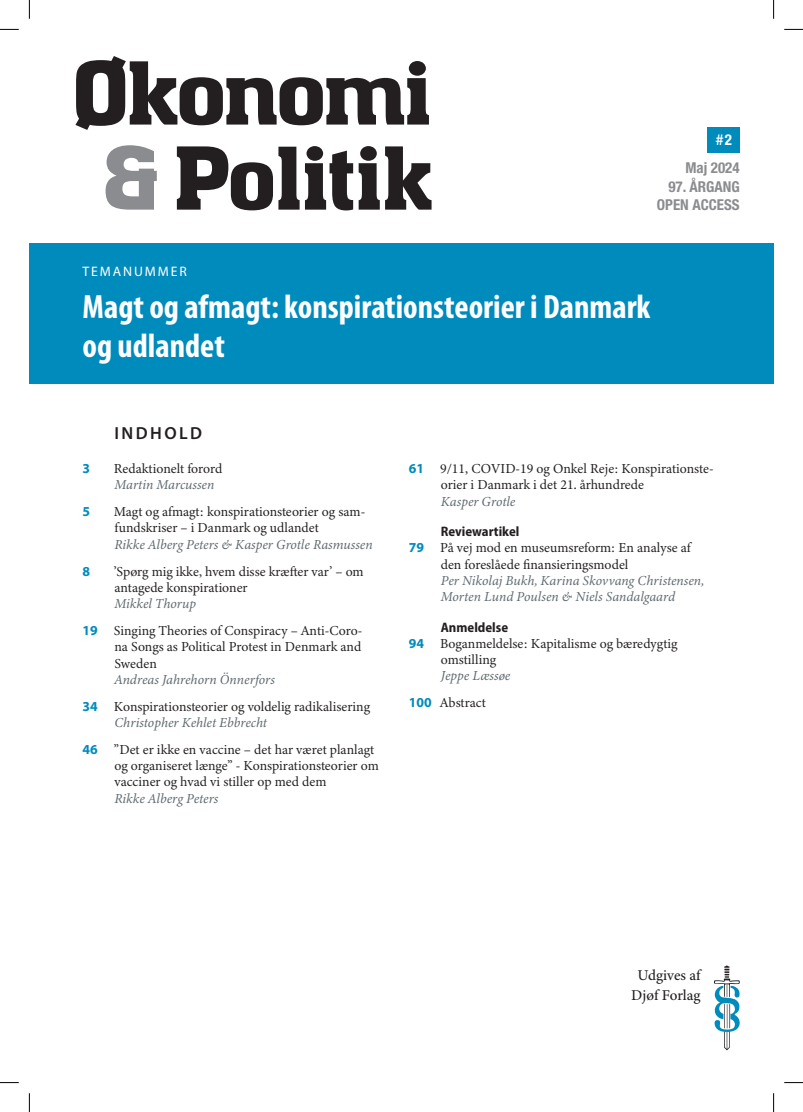
<style>
.page{position:relative;width:803px;height:1112px;background:#fff}
.page>*{position:absolute;margin:0;border:0;box-sizing:border-box;transform-origin:0 0}
.JS_Brød{font:700 condensed 33.75px/38.8px "Myriad Pro";color:#fff}
.JS_TOC_Indhold{font:600 17.5px "Myriad Pro";letter-spacing:.14em;color:#231f20}
.JS_Brød-2{font:700 condensed 15px "Helvetica Neue LT Std";color:#8a8c8f}
.t1{font:500 15px/20px "Minion 3";letter-spacing:-.005em;color:#231f20;text-align:center}
.JS_Brød-3{font:500 15px "Helvetica Neue LT Std";color:#fff}
.t2{font:13.75px/16.2px "Minion 3";color:#231f20}
.t3{font:italic 13.75px/16.2px "Minion 3";color:#5e696f}
.t4{font:700 semi-condensed 13.75px "Myriad Pro";color:#231f20}
.JS_Brød-4{font:13.75px "Myriad Pro";letter-spacing:.14em;color:#fff}
.t5{font:700 13.75px "Myriad Pro";color:#008bbd}
.s1{font-weight:700;font-stretch:condensed}
.s2{font-family:"Myriad Pro";font-weight:700;color:#008bbd}
</style>
<div class="page">
<div style="left:707px;top:128px;width:33px;height:25px;background:#008bbd"></div>
<div style="left:29px;top:244px;width:744px;height:140px;background:#008bbd"></div>
<svg style="left:177px;top:146px;width:254px;height:64px"></svg>
<svg style="left:106px;top:145px;width:51px;height:64px"></svg>
<svg style="left:75px;top:56px;width:354px;height:74px"></svg>
<svg style="left:714px;top:965px;width:26px;height:85px"></svg>
<svg style="left:0;top:29px;width:19px;height:1px"></svg>
<svg style="left:784px;top:29px;width:19px;height:1px"></svg>
<svg style="left:0;top:1082px;width:19px;height:1px"></svg>
<svg style="left:784px;top:1082px;width:19px;height:1px"></svg>
<svg style="left:29px;top:0;width:1px;height:19px"></svg>
<svg style="left:29px;top:1093px;width:1px;height:18px"></svg>
<svg style="left:773px;top:0;width:1px;height:19px"></svg>
<svg style="left:773px;top:1093px;width:1px;height:18px"></svg>
<p class="JS_Brød-3" style="left:715px;top:131px;width:18px">#<span class="s1">2</span></p>
<p class="JS_Brød-2" style="left:685px;top:158px;width:56px">Maj 2024</p>
<p class="JS_Brød-2" style="left:668px;top:177px;width:73px">97. ÅRGANG</p>
<p class="JS_Brød-2" style="left:657px;top:196px;width:84px">OPEN ACCESS</p>
<p class="JS_Brød-4" style="left:83px;top:263px;width:106px">TEMANUMMER</p>
<p class="JS_Brød" style="left:83px;top:287px;width:569px">Magt og afmagt: konspirationsteorier i Danmark og udlandet</p>
<p class="JS_TOC_Indhold" style="left:114px;top:422px;width:89px">INDHOLD</p>
<p class="t5" style="left:83px;top:459px;width:9px">3</p>
<p class="t2" style="left:114px;top:460px;width:110px">Redaktionelt forord</p>
<p class="t3" style="left:114px;top:476px;width:101px">Martin Marcussen</p>
<p class="t5" style="left:83px;top:502px;width:9px">5</p>
<p class="t2" style="left:114px;top:503px;width:253px">Magt og afmagt: konspirationsteorier og sam&shy;fundskriser – i Danmark og udlandet</p>
<p class="t3" style="left:114px;top:536px;width:260px">Rikke Alberg Peters &amp; Kasper Grotle Rasmussen</p>
<p class="t5" style="left:83px;top:562px;width:9px">8</p>
<p class="t2" style="left:114px;top:563px;width:251px">’Spørg mig ikke, hvem disse kræfter var’ – om antagede konspirationer</p>
<p class="t3" style="left:114px;top:595px;width:83px">Mikkel Thorup</p>
<p class="t2" style="left:114px;top:622px;width:249px;text-align:justify;text-indent:-32px"><span class="s2">19</span> Singing Theories of Conspiracy – Anti-Coro&shy;na Songs as Political Protest in Denmark and Sweden</p>
<p class="t3" style="left:114px;top:671px;width:162px">Andreas Jahrehorn Önnerfors</p>
<p class="t2" style="left:83px;top:698px;width:289px"><span class="s2">34</span> Konspirationsteorier og voldelig radikalisering</p>
<p class="t3" style="left:114px;top:714px;width:154px">Christopher Kehlet Ebbrecht</p>
<p class="t2" style="left:114px;top:741px;width:266px;text-indent:-32px"><span class="s2">46</span> ”Det er ikke en vaccine – det har været planlagt og organiseret længe” - Konspirationsteorier om vacciner og hvad vi stiller op med dem</p>
<p class="t3" style="left:114px;top:789px;width:105px">Rikke Alberg Peters</p>
<p class="t2" style="left:441px;top:460px;width:274px;text-indent:-32px"><span class="s2">61</span> 9/11, COVID-19 og Onkel Reje: Konspirationste&shy;orier i Danmark i det 21. århundrede</p>
<p class="t3" style="left:441px;top:493px;width:76px">Kasper Grotle</p>
<p class="t4" style="left:441px;top:522px;width:80px">Reviewartikel</p>
<p class="t2" style="left:441px;top:539px;width:251px;text-indent:-32px"><span class="s2">79</span> På vej mod en museumsreform: En analyse af den foreslåede finansieringsmodel</p>
<p class="t3" style="left:441px;top:572px;width:265px">Per Nikolaj Bukh, Karina Skovvang Christensen,<br>Morten Lund Poulsen &amp; Niels Sandalgaard</p>
<p class="t4" style="left:441px;top:618px;width:69px">Anmeldelse</p>
<p class="t2" style="left:441px;top:635px;width:238px;text-indent:-32px"><span class="s2">94</span> Boganmeldelse: Kapitalisme og bæredygtig omstilling</p>
<p class="t3" style="left:441px;top:667px;width:71px">Jeppe Læssøe</p>
<p class="t2" style="left:409px;top:694px;width:79px"><span class="s2">100</span> Abstract</p>
<p class="t1" style="left:631px;top:965px;width:71px">Udgives af<br>Djøf Forlag</p>
</div>
